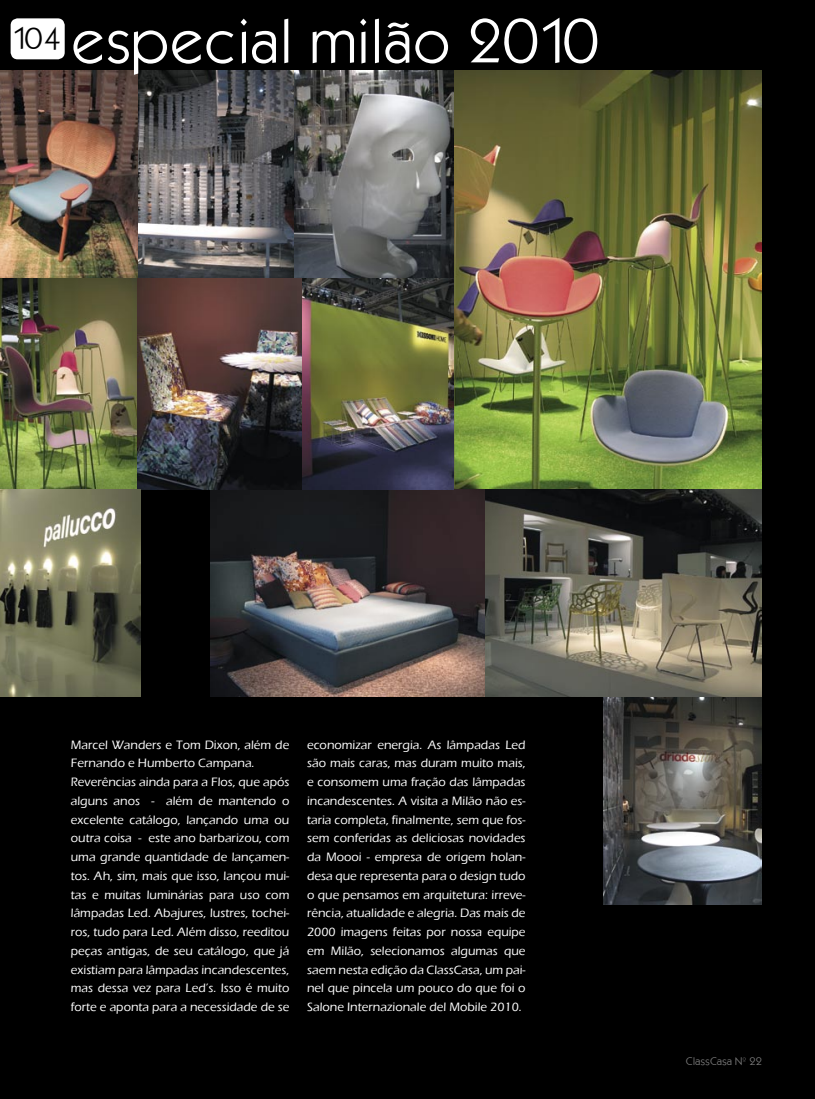
<style>
.page{position:relative;width:815px;height:1099px;background:#fff}
.page>*{position:absolute;margin:0;border:0;box-sizing:border-box;transform-origin:0 0}
.Título_coluna_Casa{font:55px "Kabana Book Plain";color:#fff}
.t1{font:27.5px "Kabana Book Plain";color:#000}
.Corpo_Texto_Class_Casa{font:500 12.5px/18.8px "Eras ITC";color:#fff;text-align:justify}
.t2{font:10px "Kabana Book Plain";color:#7c7c7c}
</style>
<div class="page">
<div style="left:0;top:0;width:815px;height:1098px;background:#000"></div>
<img style="left:453px;top:71px;width:309px;height:419px">
<img style="left:0;top:71px;width:141px;height:626px">
<img style="left:138px;top:71px;width:157px;height:207px">
<img style="left:295px;top:71px;width:158px;height:207px">
<img style="left:603px;top:697px;width:159px;height:207px">
<div style="left:11px;top:18px;width:54px;height:41px;background:#fff"></div>
<img style="left:210px;top:490px;width:276px;height:207px">
<img style="left:137px;top:278px;width:165px;height:212px">
<img style="left:302px;top:278px;width:152px;height:212px">
<img style="left:486px;top:490px;width:276px;height:207px">
<p class="t1" style="left:13px;top:21px;width:49px">104</p>
<p class="Título_coluna_Casa" style="left:71px;top:6px;width:531px">especial milão 2010</p>
<p class="Corpo_Texto_Class_Casa" style="left:71px;top:735px;width:220px">Marcel Wanders e Tom Dixon, além de<br>Fernando e Humberto Campana.</p>
<p class="Corpo_Texto_Class_Casa" style="left:71px;top:772px;width:220px">Reverências ainda para a Flos, que após alguns anos - além de mantendo o excelente catálogo, lançando uma ou outra coisa - este ano barbarizou, com uma grande quantidade de lançamen&shy;tos. Ah, sim, mais que isso, lançou mui&shy;tas e muitas luminárias para uso com lâmpadas Led. Abajures, lustres, tochei&shy;ros, tudo para Led. Além disso, reeditou peças antigas, de seu catálogo, que já existiam para lâmpadas incandescentes, mas dessa vez para Led’s. Isso é muito forte e aponta para a necessidade de se</p>
<p class="Corpo_Texto_Class_Casa" style="left:307px;top:735px;width:220px">economizar energia. As lâmpadas Led são mais caras, mas duram muito mais, e consomem uma fração das lâmpadas incandescentes. A visita a Milão não es&shy;taria completa, finalmente, sem que fos&shy;sem conferidas as deliciosas novidades da Moooi - empresa de origem holan&shy;desa que representa para o design tudo o que pensamos em arquitetura: irreve&shy;rência, atualidade e alegria. Das mais de 2000 imagens feitas por nossa equipe em Milão, selecionamos algumas que saem nesta edição da ClassCasa, um pai&shy;nel que pincela um pouco do que foi o Salone Internazionale del Mobile 2010.</p>
<p class="t2" style="left:686px;top:1054px;width:77px">ClassCasa Nº 22</p>
</div>
